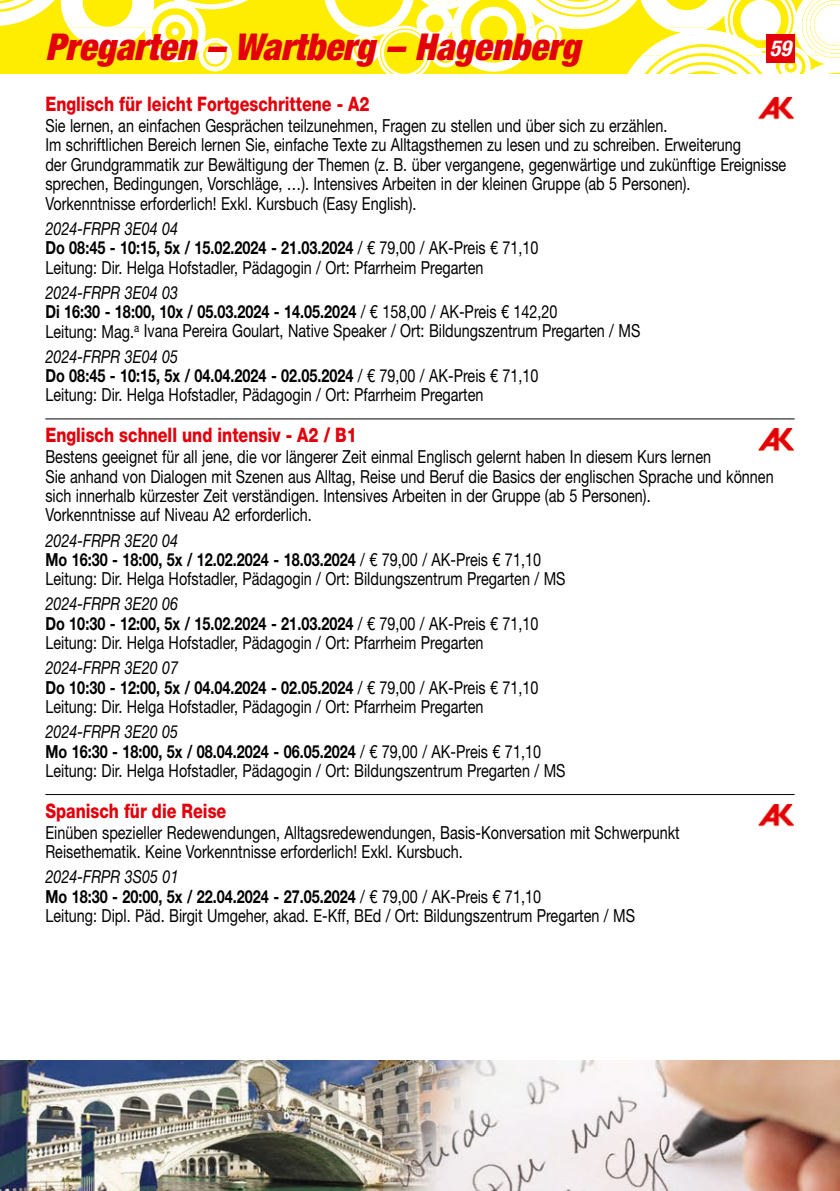
<style>
.page{position:relative;width:840px;height:1191px;background:#fff}
.page>*{position:absolute;margin:0;border:0;box-sizing:border-box;transform-origin:0 0}
.t1{font:italic 900 condensed 37px "Helvetica Neue LT Std";color:#e3000b}
.t2{font:italic 700 condensed 22px "Helvetica Neue LT Std";color:#fff}
.t3{font:800 20px "Helvetica Neue LT Std";color:#e3000b;scale:.8 1}
.t4{font:18px/19.4px "Helvetica Neue LT Std";color:#000;scale:.8 1}
.s1{font-style:italic}
.s2{font-weight:700}
</style>
<div class="page">
<svg style="left:0;top:0;width:839px;height:74px"></svg>
<div style="left:765px;top:34px;width:29px;height:28px;background:#e3000b"></div>
<hr style="left:45px;top:418px;width:749px;height:1px;background:#000">
<hr style="left:45px;top:794px;width:749px;height:1px;background:#000">
<img style="left:758px;top:97px;width:35px;height:23px">
<img style="left:758px;top:428px;width:35px;height:23px">
<img style="left:758px;top:804px;width:35px;height:23px">
<img style="left:0;top:1060px;width:839px;height:131px">
<h1 class="t1" style="left:45px;top:24px;width:536px">Pregarten – Wartberg – Hagenberg</h1>
<p class="t2" style="left:769px;top:35px;width:23px">59</p>
<p class="t3" style="left:45px;top:92px;width:406px">Englisch für leicht Fortgeschrittene - A2</p>
<p class="t4" style="left:45px;top:116px;width:927px">Sie lernen, an einfachen Gesprächen teilzunehmen, Fragen zu stellen und über sich zu erzählen.<br>Im schriftlichen Bereich lernen Sie, einfache Texte zu Alltagsthemen zu lesen und zu schreiben. Erweiterung<br>der Grundgrammatik zur Bewältigung der Themen (z. B. über vergangene, gegenwärtige und zukünftige Ereignisse sprechen, Bedingungen, Vorschläge, …). Intensives Arbeiten in der kleinen Gruppe (ab 5 Personen).<br>Vorkenntnisse erforderlich! Exkl. Kursbuch (Easy English).</p>
<p class="t4" style="left:45px;top:218px;width:617px"><span class="s1">2024-FRPR 3E04 04<br></span><span class="s2">Do 08:45 - 10:15, 5x / 15.02.2024 - 21.03.2024</span> / € 79,00 / AK-Preis € 71,10<br>Leitung: Dir. Helga Hofstadler, Pädagogin / Ort: Pfarrheim Pregarten</p>
<p class="t4" style="left:45px;top:282px;width:744px"><span class="s1">2024-FRPR 3E04 03<br></span><span class="s2">Di 16:30 - 18:00, 10x / 05.03.2024 - 14.05.2024</span> / € 158,00 / AK-Preis € 142,20<br>Leitung: Mag.<sup>a</sup> Ivana Pereira Goulart, Native Speaker / Ort: Bildungszentrum Pregarten / MS</p>
<p class="t4" style="left:45px;top:346px;width:617px"><span class="s1">2024-FRPR 3E04 05<br></span><span class="s2">Do 08:45 - 10:15, 5x / 04.04.2024 - 02.05.2024</span> / € 79,00 / AK-Preis € 71,10<br>Leitung: Dir. Helga Hofstadler, Pädagogin / Ort: Pfarrheim Pregarten</p>
<p class="t3" style="left:45px;top:423px;width:390px">Englisch schnell und intensiv - A2 / B1</p>
<p class="t4" style="left:45px;top:447px;width:911px">Bestens geeignet für all jene, die vor längerer Zeit einmal Englisch gelernt haben In diesem Kurs lernen<br>Sie anhand von Dialogen mit Szenen aus Alltag, Reise und Beruf die Basics der englischen Sprache und können sich innerhalb kürzester Zeit verständigen. Intensives Arbeiten in der Gruppe (ab 5 Personen).<br>Vorkenntnisse auf Niveau A2 erforderlich.</p>
<p class="t4" style="left:45px;top:530px;width:651px"><span class="s1">2024-FRPR 3E20 04<br></span><span class="s2">Mo 16:30 - 18:00, 5x / 12.02.2024 - 18.03.2024</span> / € 79,00 / AK-Preis € 71,10<br>Leitung: Dir. Helga Hofstadler, Pädagogin / Ort: Bildungszentrum Pregarten / MS</p>
<p class="t4" style="left:45px;top:594px;width:617px"><span class="s1">2024-FRPR 3E20 06<br></span><span class="s2">Do 10:30 - 12:00, 5x / 15.02.2024 - 21.03.2024</span> / € 79,00 / AK-Preis € 71,10<br>Leitung: Dir. Helga Hofstadler, Pädagogin / Ort: Pfarrheim Pregarten</p>
<p class="t4" style="left:45px;top:658px;width:617px"><span class="s1">2024-FRPR 3E20 07<br></span><span class="s2">Do 10:30 - 12:00, 5x / 04.04.2024 - 02.05.2024</span> / € 79,00 / AK-Preis € 71,10<br>Leitung: Dir. Helga Hofstadler, Pädagogin / Ort: Pfarrheim Pregarten</p>
<p class="t4" style="left:45px;top:722px;width:651px"><span class="s1">2024-FRPR 3E20 05<br></span><span class="s2">Mo 16:30 - 18:00, 5x / 08.04.2024 - 06.05.2024</span> / € 79,00 / AK-Preis € 71,10<br>Leitung: Dir. Helga Hofstadler, Pädagogin / Ort: Bildungszentrum Pregarten / MS</p>
<p class="t3" style="left:45px;top:798px;width:227px">Spanisch für die Reise</p>
<p class="t4" style="left:45px;top:822px;width:794px">Einüben spezieller Redewendungen, Alltagsredewendungen, Basis-Konversation mit Schwerpunkt<br>Reisethematik. Keine Vorkenntnisse erforderlich! Exkl. Kursbuch.</p>
<p class="t4" style="left:45px;top:867px;width:738px"><span class="s1">2024-FRPR 3S05 01<br></span><span class="s2">Mo 18:30 - 20:00, 5x / 22.04.2024 - 27.05.2024</span> / € 79,00 / AK-Preis € 71,10<br>Leitung: Dipl. Päd. Birgit Umgeher, akad. E-Kff, BEd / Ort: Bildungszentrum Pregarten / MS</p>
</div>
